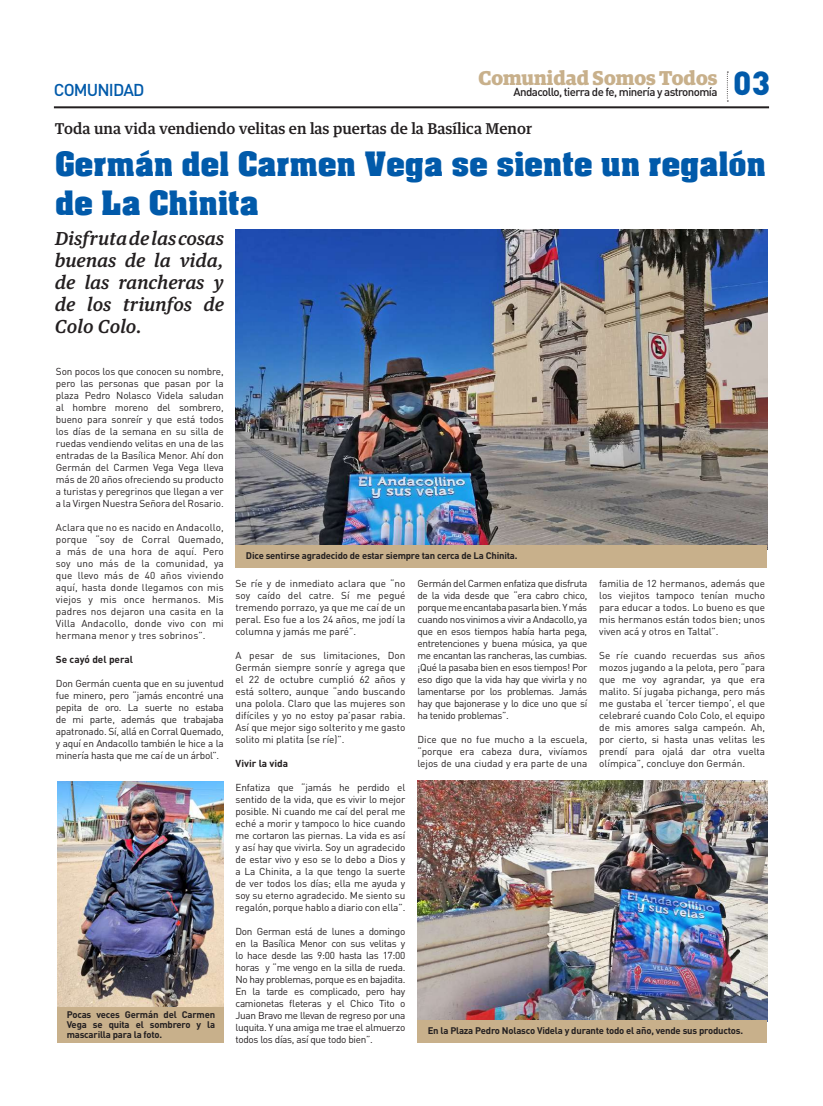
<style>
.page{position:relative;width:823px;height:1106px;background:#fff}
.page>*{position:absolute;margin:0;border:0;box-sizing:border-box;transform-origin:0 0}
.t1{font:900 33px "DIN Pro";color:#015aaa}
.t2{font:32px/39px "Acme Font";letter-spacing:-.01em;color:#015aaa}
.t3{font:700 20px "Guardian Egyp";color:#c8b08b}
.t4{font:italic 500 18px/22px "Guardian Text Egyp";letter-spacing:.02em;color:#231f20;text-align:justify}
.t5{font:500 17px "DIN Pro";letter-spacing:-.05em;color:#015aaa}
.t6{font:500 15px "Guardian Text Egyp";color:#231f20}
.t7{font:500 11.5px "DIN Pro";letter-spacing:-.05em;color:#231f20}
.t8{font:10px/12px "DIN Pro";letter-spacing:-.01em;color:#231f20;text-align:justify}
.t9{font:700 10px "DIN Pro";color:#231f20}
.t10{font:700 9.5px/10px "DIN Pro";letter-spacing:-.02em;color:#231f20;text-align:justify}
</style>
<div class="page">
<img style="left:417px;top:780px;width:349px;height:239px">
<img style="left:57px;top:781px;width:167px;height:226px">
<hr style="left:54px;top:106px;width:714px;height:2px;background:#231f20">
<img style="left:235px;top:230px;width:531px;height:315px">
<div style="left:57px;top:1007px;width:167px;height:36px;background:#c8b08b"></div>
<div style="left:235px;top:545px;width:531px;height:22px;background:#c8b08b"></div>
<div style="left:417px;top:1019px;width:349px;height:23px;background:#c8b08b"></div>
<h3 class="t5" style="left:54px;top:79px;width:92px">COMUNIDAD</h3>
<h3 class="t3" style="left:478px;top:62px;width:240px">Comunidad Somos Todos</h3>
<p class="t7" style="left:513px;top:84px;width:205px">Andacollo, tierra de fe, minería y astronomía</p>
<h3 class="t6" style="left:55px;top:116px;width:478px">Toda una vida vendiendo velitas en las puertas de la Basílica Menor</h3>
<h1 class="t1" style="left:732px;top:61px;width:38px">03</h1>
<h2 class="t2" style="left:55px;top:143px;width:712px">Germán del Carmen Vega se siente un regalón de La Chinita</h2>
<h3 class="t4" style="left:55px;top:225px;width:170px">Disfruta de las cosas buenas de la vida, de las rancheras y de los triunfos de Colo Colo.</h3>
<p class="t8" style="left:56px;top:365px;width:169px">Son pocos los que conocen su nombre, pero las personas que pasan por la plaza Pedro Nolasco Videla saludan al hombre moreno del sombrero, bueno para sonreír y que está todos los días de la semana en su silla de ruedas vendiendo velitas en una de las entradas de la Basílica Menor. Ahí don Germán del Carmen Vega Vega lleva más de 20 años ofreciendo su producto a turistas y peregrinos que llegan a ver a la Virgen Nuestra Señora del Rosario.</p>
<p class="t8" style="left:56px;top:521px;width:169px">Aclara que no es nacido en Andacollo, porque “soy de Corral Quemado, a más de una hora de aquí. Pero soy uno más de la comunidad, ya que llevo más de 40 años viviendo aquí, hasta donde llegamos con mis viejos y mis once hermanos. Mis padres nos dejaron una casita en la Villa Andacollo, donde vivo con mi hermana menor y tres sobrinos”.</p>
<p class="t9" style="left:56px;top:653px;width:79px">Se cayó del peral</p>
<p class="t8" style="left:56px;top:677px;width:169px">Don Germán cuenta que en su juventud fue minero, pero “jamás encontré una pepita de oro. La suerte no estaba de mi parte, además que trabajaba apatronado. Sí, allá en Corral Quemado, y aquí en Andacollo también le hice a la minería hasta que me caí de un árbol”.</p>
<p class="t10" style="left:67px;top:1009px;width:150px">Pocas veces Germán del Carmen Vega se quita el sombrero y la mascarilla para la foto.</p>
<p class="t10" style="left:246px;top:550px;width:273px">Dice sentirse agradecido de estar siempre tan cerca de La Chinita.</p>
<p class="t8" style="left:235px;top:577px;width:171px">Se ríe y de inmediato aclara que “no soy caído del catre. Sí me pegué tremendo porrazo, ya que me caí de un peral. Eso fue a los 24 años, me jodí la columna y jamás me paré”.</p>
<p class="t8" style="left:235px;top:649px;width:171px">A pesar de sus limitaciones, Don Germán siempre sonríe y agrega que el 22 de octubre cumplió 62 años y está soltero, aunque “ando buscando una polola. Claro que las mujeres son difíciles y yo no estoy pa’pasar rabia.<br>Así que mejor sigo solterito y me gasto solito mi platita (se ríe)”.</p>
<p class="t9" style="left:235px;top:756px;width:54px">Vivir la vida</p>
<p class="t8" style="left:235px;top:781px;width:171px">Enfatiza que “jamás he perdido el sentido de la vida, que es vivir lo mejor posible. Ni cuando me caí del peral me eché a morir y tampoco lo hice cuando me cortaron las piernas. La vida es así y así hay que vivirla. Soy un agradecido de estar vivo y eso se lo debo a Dios y a La Chinita, a la que tengo la suerte de ver todos los días; ella me ayuda y soy su eterno agradecido. Me siento su regalón, porque hablo a diario con ella”.</p>
<p class="t8" style="left:235px;top:925px;width:171px">Don German está de lunes a domingo en la Basílica Menor con sus velitas y lo hace desde las 9:00 hasta las 17:00 horas y “me vengo en la silla de rueda.<br>No hay problemas, porque es en bajadita.<br>En la tarde es complicado, pero hay camionetas fleteras y el Chico Tito o Juan Bravo me llevan de regreso por una luquita. Y una amiga me trae el almuerzo todos los días, así que todo bien”.</p>
<p class="t8" style="left:417px;top:577px;width:171px">Germán del Carmen enfatiza que disfruta de la vida desde que “era cabro chico, porque me encantaba pasarla bien. Y más cuando nos vinimos a vivir a Andacollo, ya que en esos tiempos había harta pega, entretenciones y buena música, ya que me encantan las rancheras, las cumbias. ¡Qué la pasaba bien en esos tiempos! Por eso digo que la vida hay que vivirla y no lamentarse por los problemas. Jamás hay que bajonerase y lo dice uno que sí ha tenido problemas”.</p>
<p class="t8" style="left:417px;top:733px;width:171px">Dice que no fue mucho a la escuela, “porque era cabeza dura, vivíamos lejos de una ciudad y era parte de una</p>
<p class="t8" style="left:599px;top:576px;width:167px">familia de 12 hermanos, además que los viejitos tampoco tenían mucho para educar a todos. Lo bueno es que mis hermanos están todos bien; unos viven acá y otros en Taltal”.</p>
<p class="t8" style="left:599px;top:648px;width:167px">Se ríe cuando recuerdas sus años mozos jugando a la pelota, pero “para que me voy agrandar, ya que era malito. Sí jugaba pichanga, pero más me gustaba el ‘tercer tiempo’, el que celebraré cuando Colo Colo, el equipo de mis amores salga campeón. Ah, por cierto, si hasta unas velitas les prendí para ojalá dar otra vuelta olímpica”, concluye don Germán.</p>
<p class="t10" style="left:427px;top:1025px;width:317px">En la Plaza Pedro Nolasco Videla y durante todo el año, vende sus productos.</p>
</div>
